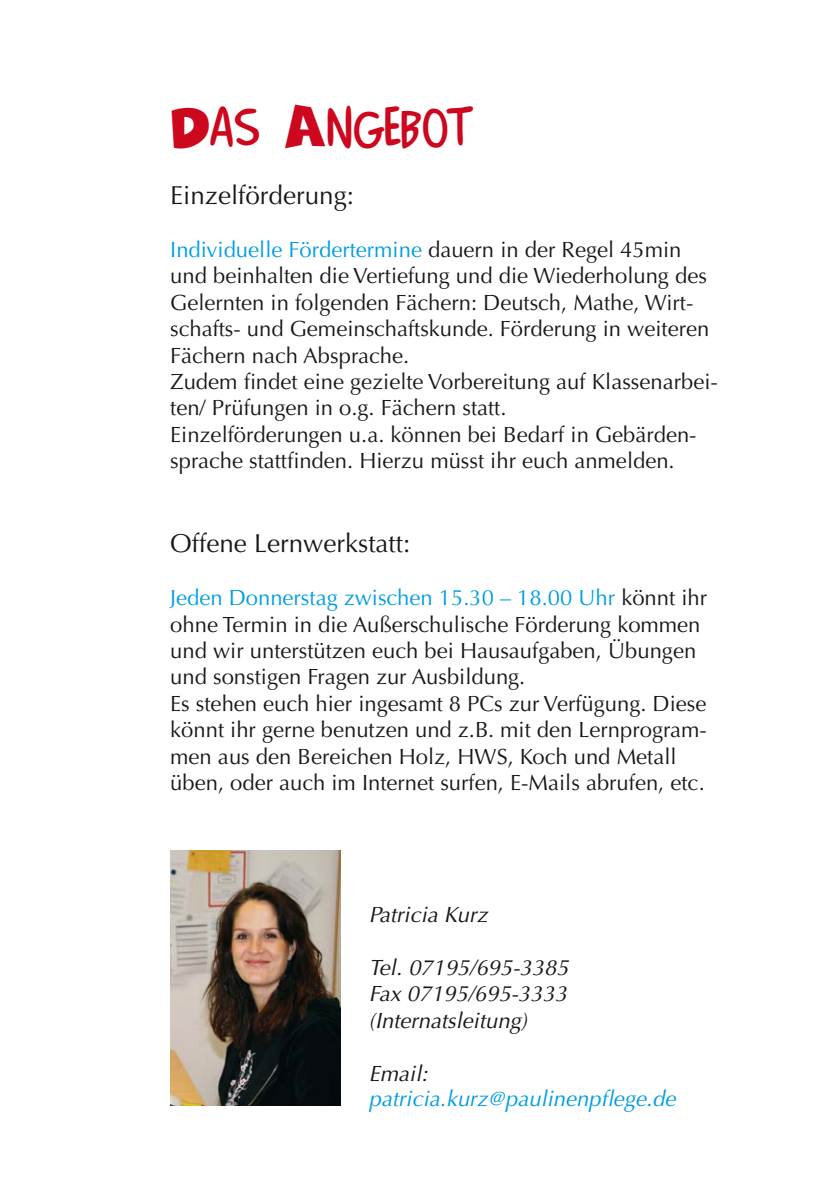
<style>
.page{position:relative;width:840px;height:1191px;background:#fff}
.page>*{position:absolute;margin:0;border:0;box-sizing:border-box;transform-origin:0 0}
.t1{font:48.2px "Comics Car Toon";color:#cd071e}
.t2{font:26px "Optima";color:#1a171c}
.t3{font:22px/26.4px "Optima";color:#1a171c}
.t4{font:italic 22px/26.4px "Optima";color:#1a171c;text-align:justify}
.t5{font:italic 22px "Optima";color:#009ee0}
.s1{color:#009ee0}
</style>
<div class="page">
<img style="left:170px;top:850px;width:170px;height:256px">
<h1 class="t1" style="left:170px;top:100px;width:300px">Das Angebot</h1>
<p class="t2" style="left:170px;top:180px;width:185px">Einzelförderung:</p>
<p class="t3" style="left:170px;top:237px;width:548px"><span class="s1">Individuelle Fördertermine</span> dauern in der Regel 45min und beinhalten die Vertiefung und die Wiederholung des Gelernten in folgenden Fächern: Deutsch, Mathe, Wirt&shy;schafts- und Gemeinschaftskunde. Förderung in weiteren Fächern nach Absprache.<br>Zudem findet eine gezielte Vorbereitung auf Klassenarbei&shy;ten/ Prüfungen in o.g. Fächern statt.<br>Einzelförderungen u.a. können bei Bedarf in Gebärden&shy;sprache stattfinden. Hierzu müsst ihr euch anmelden.</p>
<p class="t2" style="left:170px;top:528px;width:241px">Offene Lernwerkstatt:</p>
<p class="t3" style="left:170px;top:585px;width:538px"><span class="s1">Jeden Donnerstag zwischen 15.30 – 18.00 Uhr</span> könnt ihr ohne Termin in die Außerschulische Förderung kommen und wir unterstützen euch bei Hausaufgaben, Übungen und sonstigen Fragen zur Ausbildung.<br>Es stehen euch hier ingesamt 8 PCs zur Verfügung. Diese könnt ihr gerne benutzen und z.B. mit den Lernprogram&shy;men aus den Bereichen Holz, HWS, Koch und Metall üben, oder auch im Internet surfen, E-Mails abrufen, etc.</p>
<p class="t4" style="left:368px;top:901px;width:120px">Patricia Kurz</p>
<p class="t4" style="left:368px;top:954px;width:201px">Tel. 07195/695-3385<br>Fax 07195/695-3333 (Internatsleitung)</p>
<p class="t4" style="left:368px;top:1060px;width:60px">Email:</p>
<p class="t5" style="left:368px;top:1085px;width:308px">patricia.kurz@paulinenpflege.de</p>
</div>
